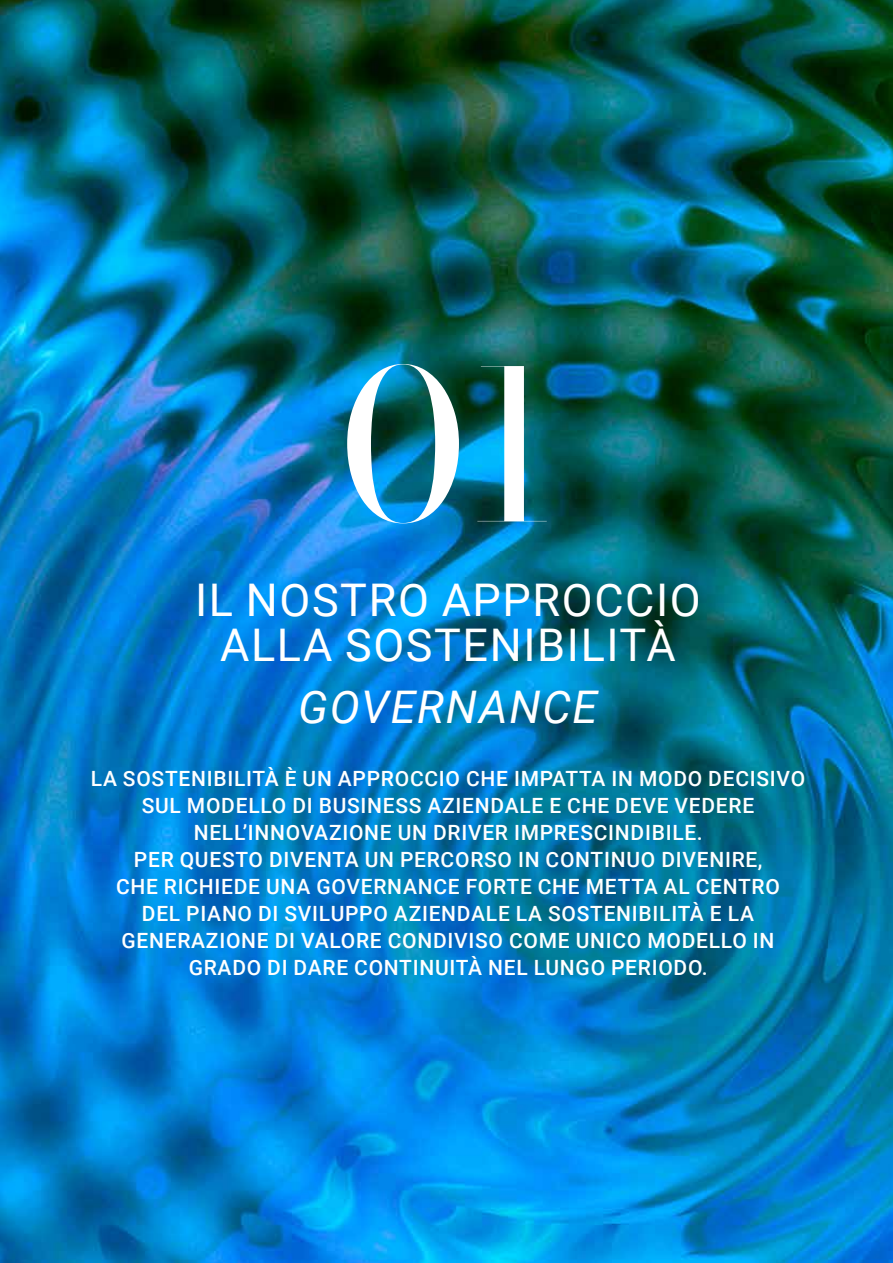
<style>
.page{position:relative;width:893px;height:1263px;background:#fff}
.page>*{position:absolute;margin:0;border:0;box-sizing:border-box;transform-origin:0 0}
.t1{font:207px "Bodoni Moda";color:#fff}
.t2{font:45px/45px "Roboto";letter-spacing:.035em;color:#fff;text-align:center}
.t3{font:italic 45px "Roboto";letter-spacing:.035em;color:#fff}
.t4{font:500 21px/27px "Roboto";letter-spacing:.035em;color:#fff;text-align:center}
</style>
<div class="page">
<img style="left:0;top:0;width:893px;height:1263px">
<h1 class="t1" style="left:339px;top:304px;width:219px">01</h1>
<h2 class="t2" style="left:195px;top:575px;width:507px">IL NOSTRO APPROCCIO<br>ALLA SOSTENIBILITÀ</h2>
<h2 class="t3" style="left:298px;top:675px;width:301px">GOVERNANCE</h2>
<p class="t4" style="left:91px;top:764px;width:716px">LA SOSTENIBILITÀ È UN APPROCCIO CHE IMPATTA IN MODO DECISIVO SUL MODELLO DI BUSINESS AZIENDALE E CHE DEVE VEDERE NELL’INNOVAZIONE UN DRIVER IMPRESCINDIBILE.<br>PER QUESTO DIVENTA UN PERCORSO IN CONTINUO DIVENIRE,<br>CHE RICHIEDE UNA GOVERNANCE FORTE CHE METTA AL CENTRO<br>DEL PIANO DI SVILUPPO AZIENDALE LA SOSTENIBILITÀ E LA GENERAZIONE DI VALORE CONDIVISO COME UNICO MODELLO IN GRADO DI DARE CONTINUITÀ NEL LUNGO PERIODO.</p>
</div>
